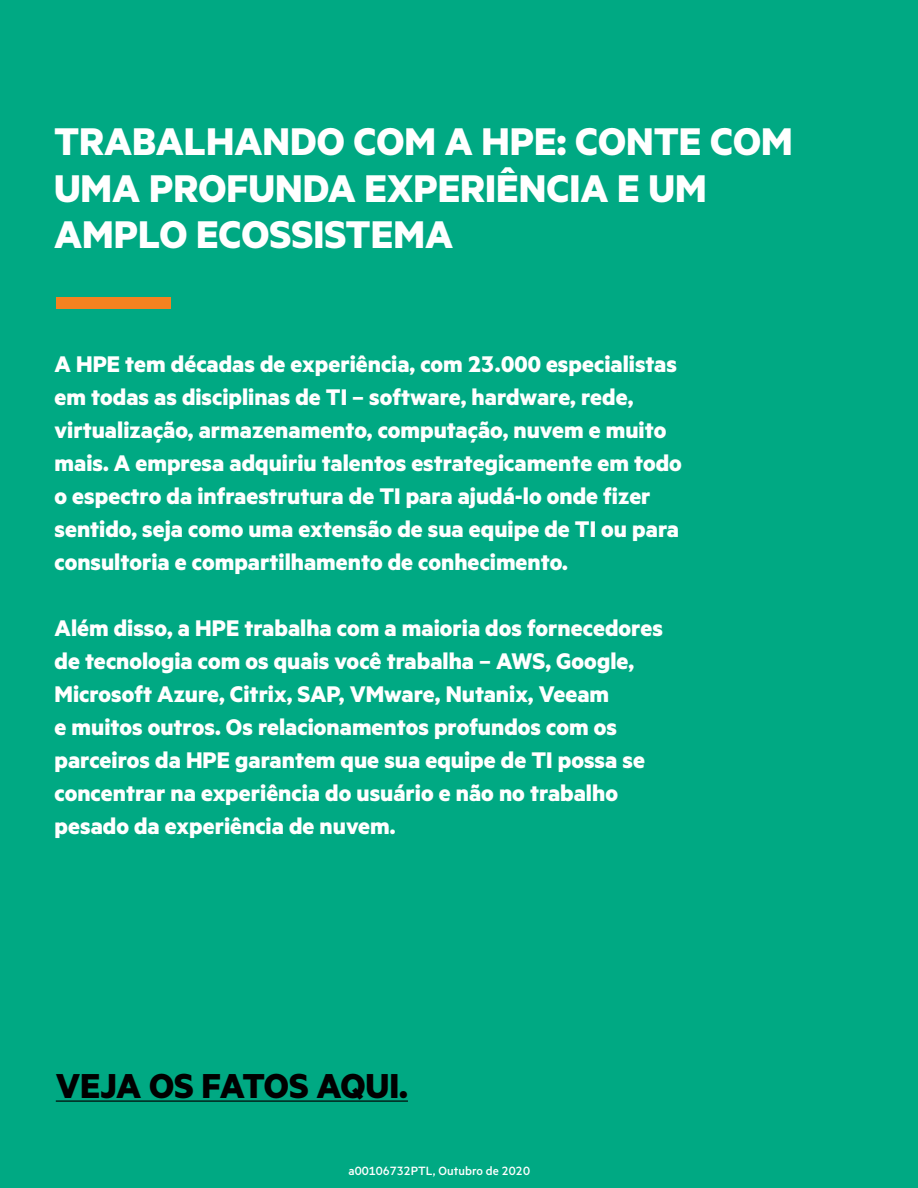
<style>
.page{position:relative;width:918px;height:1188px;background:#00a983}
.page>*{position:absolute;margin:0;border:0;box-sizing:border-box;transform-origin:0 0}
.t1{font:700 43.5px/46.5px "Metric HPE";color:#fff}
.t2{font:700 39px "Metric HPE";color:#000}
.t3{font:700 25.5px/33px "Metric HPE";color:#fff}
.t4{font:500 13.5px "Metric HPE";color:#fff}
</style>
<div class="page">
<hr style="left:56px;top:1101px;width:352px;height:1px;background:#000">
<div style="left:56px;top:297px;width:115px;height:12px;background:#f58220"></div>
<p class="t1" style="left:54px;top:117px;width:740px">TRABALHANDO COM A HPE: CONTE COM<br>UMA PROFUNDA EXPERIÊNCIA E UM<br>AMPLO ECOSSISTEMA</p>
<p class="t3" style="left:55px;top:347px;width:629px">A HPE tem décadas de experiência, com 23.000 especialistas em todas as disciplinas de TI – software, hardware, rede, virtualização, armazenamento, computação, nuvem e muito mais. A empresa adquiriu talentos estrategicamente em todo o espectro da infraestrutura de TI para ajudá-lo onde fizer sentido, seja como uma extensão de sua equipe de TI ou para consultoria e compartilhamento de conhecimento.</p>
<p class="t3" style="left:55px;top:611px;width:610px">Além disso, a HPE trabalha com a maioria dos fornecedores de tecnologia com os quais você trabalha – AWS, Google, Microsoft Azure, Citrix, SAP, VMware, Nutanix, Veeam<br>e muitos outros. Os relacionamentos profundos com os parceiros da HPE garantem que sua equipe de TI possa se concentrar na experiência do usuário e não no trabalho pesado da experiência de nuvem.</p>
<p class="t2" style="left:56px;top:1062px;width:354px">VEJA OS FATOS AQUI.</p>
<p class="t4" style="left:348px;top:1163px;width:183px">a00106732PTL, Outubro de 2020</p>
</div>
